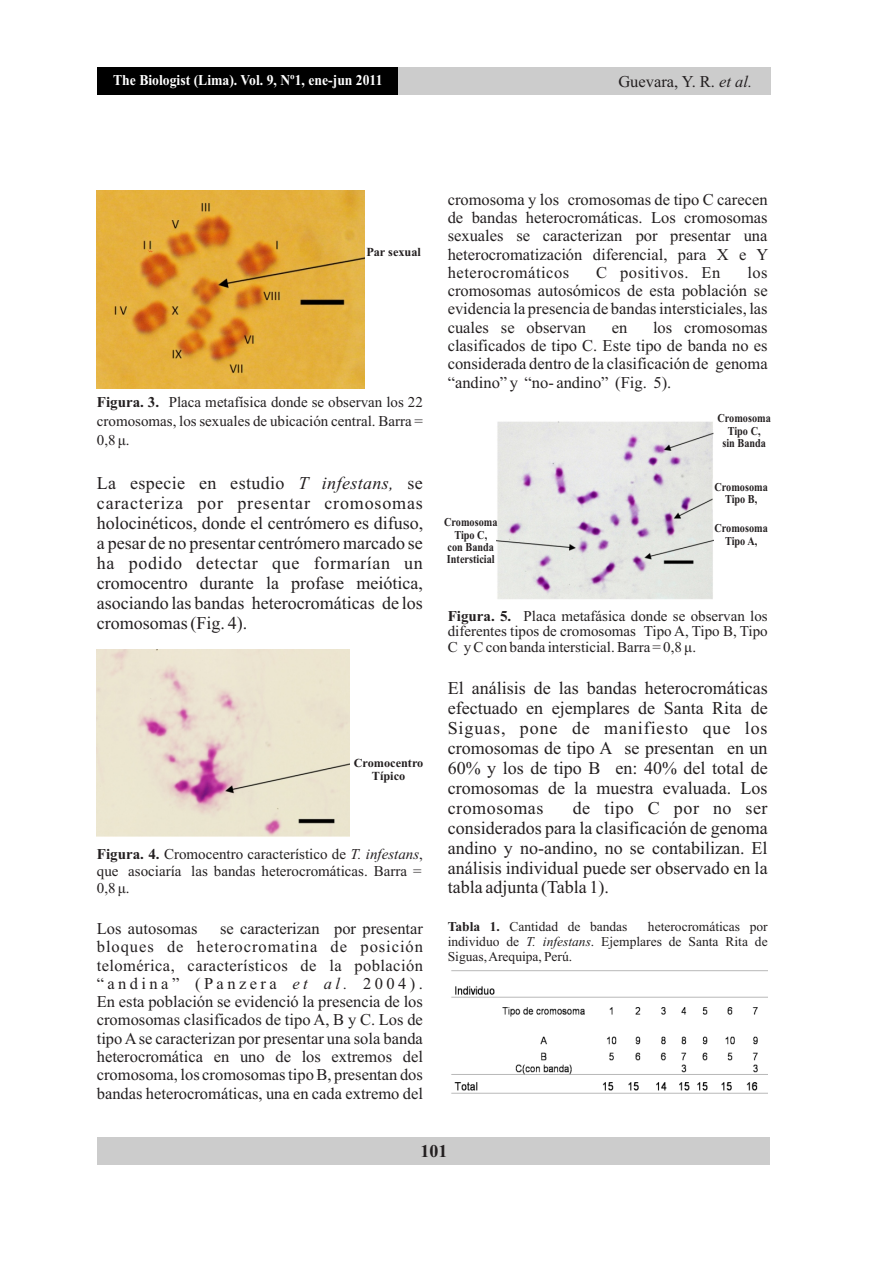
<style>
.page{position:relative;width:893px;height:1263px;background:#fff}
.page>*{position:absolute;margin:0;border:0;box-sizing:border-box;transform-origin:0 0}
.t1{font:18px/20px "Times New Roman";color:#231f20;text-align:justify}
.t2{font:700 18px "Times New Roman";color:#231f20}
.t3{font:16.5px/18.3px "Times New Roman";color:#231f20;text-align:justify}
.t4{font:16.5px "Times New Roman";letter-spacing:.03em;color:#231f20}
.t5{font:15px/19px "Times New Roman";color:#231f20;text-align:justify}
.t6{font:700 15px "Times New Roman";color:#fff;scale:.91 1}
.t7{font:13.5px/15px "Times New Roman";color:#231f20;text-align:justify}
.t8{font:700 12.3px/13.6px "Times New Roman";color:#231f20;text-align:center}
.t9{font:700 12px/12.3px "Times New Roman";color:#231f20;text-align:center;scale:.85 1}
.s1{font-style:italic}
.s2{font-weight:700}
</style>
<div class="page">
<div style="left:97px;top:1137px;width:673px;height:27px;background:#ccc"></div>
<div style="left:97px;top:67px;width:674px;height:28px;background:#ccc"></div>
<div style="left:97px;top:67px;width:301px;height:28px;background:#000"></div>
<img style="left:97px;top:190px;width:268px;height:199px">
<img style="left:97px;top:649px;width:253px;height:187px">
<img style="left:496px;top:421px;width:218px;height:178px">
<img style="left:451px;top:970px;width:317px;height:124px">
<p class="t6" style="left:113px;top:75px;width:298px">The Biologist (Lima). Vol. 9, Nº1, ene-jun 2011</p>
<p class="t3" style="left:618px;top:74px;width:135px">Guevara, Y. R. <span class="s1">et al.</span></p>
<p class="t8" style="left:366px;top:247px;width:56px">Par sexual</p>
<p class="t5" style="left:97px;top:394px;width:328px"><span class="s2">Figura. 3.</span> Placa metafísica donde se observan los 22 cromosomas, los sexuales de ubicación central. Barra = 0,8 μ.</p>
<p class="t1" style="left:97px;top:475px;width:328px">La especie en estudio <span class="s1">T infestans,</span> se caracteriza por presentar cromosomas holocinéticos, donde el centrómero es difuso, a pesar de no presentar centrómero marcado se ha podido detectar que formarían un cromocentro durante la profase meiótica, asociando las bandas heterocromáticas de los cromosomas (Fig. 4).</p>
<p class="t8" style="left:354px;top:757px;width:71px">Cromocentro<br>Típico</p>
<p class="t5" style="left:97px;top:847px;width:328px;line-height:17.2px"><span class="s2">Figura. 4.</span> Cromocentro característico de <span class="s1">T. infestans</span>, que asociaría las bandas heterocromáticas. Barra = 0,8 μ.</p>
<p class="t3" style="left:97px;top:921px;width:102px">Los autosomas</p>
<p class="t3" style="left:97px;top:921px;width:328px;text-indent:123px">se caracterizan por presentar bloques de heterocromatina de posición telomérica, característicos de la población “andina” (Panzera <span class="s1">et al.</span> 2004).<br>En esta población se evidenció la presencia de los cromosomas clasificados de tipo A, B y C. Los de tipo Ase caracterizan por presentar una sola banda heterocromática en uno de los extremos del cromosoma, los cromosomas tipo B, presentan dos bandas heterocromáticas, una en cada extremo del</p>
<p class="t3" style="left:448px;top:192px;width:322px">cromosoma y los cromosomas de tipo C carecen de bandas heterocromáticas. Los cromosomas sexuales se caracterizan por presentar una heterocromatización diferencial, para X e Y heterocromáticos</p>
<p class="t3" style="left:448px;top:265px;width:321px;text-indent:300px">los cromosomas autosómicos de esta población se evidencia la presencia de bandas intersticiales, las cuales se observan</p>
<p class="t4" style="left:596px;top:266px;width:126px">C positivos. En</p>
<p class="t3" style="left:448px;top:320px;width:321px;text-indent:205px">los cromosomas clasificados de tipo C. Este tipo de banda no es considerada dentro de la clasificación de genoma “andino” y “no- andino” (Fig. 5).</p>
<p class="t3" style="left:612px;top:320px;width:17px">en</p>
<p class="t9" style="left:444px;top:517px;width:64px">Cromosoma<br>Tipo C,<br>con Banda<br>Intersticial</p>
<p class="t9" style="left:718px;top:413px;width:64px">Cromosoma<br>Tipo C,<br>sin Banda</p>
<p class="t9" style="left:714px;top:482px;width:64px">Cromosoma<br>Tipo B,</p>
<p class="t9" style="left:714px;top:523px;width:64px">Cromosoma<br>Tipo A,</p>
<p class="t5" style="left:448px;top:609px;width:321px;line-height:15.6px"><span class="s2">Figura. 5.</span> Placa metafásica donde se observan los diferentes tipos de cromosomas Tipo A, Tipo B, Tipo C y C con banda intersticial. Barra = 0,8 μ.</p>
<p class="t1" style="left:448px;top:680px;width:321px">El análisis de las bandas heterocromáticas efectuado en ejemplares de Santa Rita de Siguas, pone de manifiesto que los cromosomas de tipo A se presentan en un 60% y los de tipo B en: 40% del total de cromosomas de la muestra evaluada. Los cromosomas</p>
<p class="t1" style="left:448px;top:799px;width:321px;text-indent:125px">de tipo C por no ser considerados para la clasificación de genoma andino y no-andino, no se contabilizan. El análisis individual puede ser observado en la tabla adjunta (Tabla 1).</p>
<p class="t7" style="left:448px;top:920px;width:181px"><span class="s2">Tabla 1.</span> Cantidad de bandas</p>
<p class="t7" style="left:448px;top:920px;width:321px;text-indent:200px">heterocromáticas por individuo de <span class="s1">T. infestans</span>. Ejemplares de Santa Rita de Siguas, Arequipa, Perú.</p>
<p class="t2" style="left:420px;top:1144px;width:28px">101</p>
</div>
